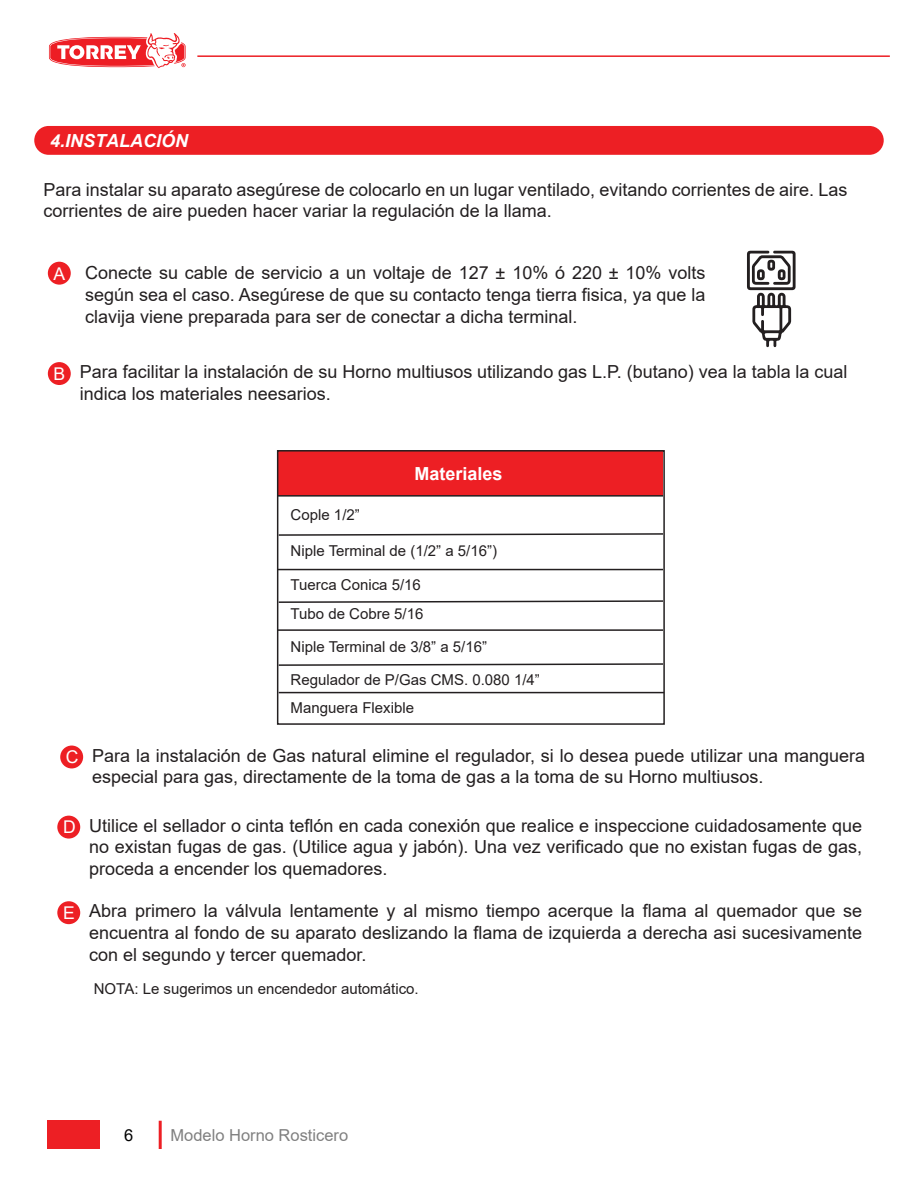
<style>
.page{position:relative;width:918px;height:1188px;background:#fff}
.page>*{position:absolute;margin:0;border:0;box-sizing:border-box;transform-origin:0 0}
.t1{font:18px/21.6px "Arial";color:#231f20}
.t2{font:italic 700 18px "Arial";color:#fff}
.t3{font:700 18px "Arial";color:#fff}
.t4{font:17.55px "Arial";color:#fff}
.t5{font:16.5px "Arial";color:#808080}
.t6{font:16.5px "Arial";color:#000}
.t7{font:15px/28.5px "Arial";color:#231f20}
</style>
<div class="page">
<div style="left:47px;top:1121px;width:53px;height:28px;background:#ed1f24"></div>
<hr style="left:159px;top:1121px;width:3px;height:28px;background:#ed1f24">
<svg style="left:49px;top:33px;width:137px;height:36px"></svg>
<hr style="left:197px;top:55px;width:693px;height:2px;background:#ed1f24">
<div style="left:34px;top:126px;width:850px;height:29px;background:#ed1f24;border-radius:14px"></div>
<div style="left:48px;top:262px;width:23px;height:23px;background:#ed1f24;border-radius:50%"></div>
<svg style="left:747px;top:251px;width:49px;height:96px"></svg>
<div style="left:48px;top:362px;width:23px;height:23px;background:#ed1f24;border-radius:50%"></div>
<div style="left:278px;top:451px;width:385px;height:45px;background:#ed1f24"></div>
<div style="left:277px;top:450px;width:388px;height:275px;border:2px solid #231f20"></div>
<hr style="left:278px;top:495px;width:385px;height:2px;background:#231f20">
<hr style="left:278px;top:569px;width:385px;height:1px;background:#231f20">
<hr style="left:278px;top:629px;width:385px;height:2px;background:#231f20">
<hr style="left:279px;top:692px;width:385px;height:1px;background:#231f20">
<svg style="left:277px;top:532px;width:388px;height:5px"></svg>
<svg style="left:277px;top:600px;width:388px;height:4px"></svg>
<svg style="left:277px;top:663px;width:388px;height:4px"></svg>
<div style="left:60px;top:746px;width:23px;height:22px;background:#ed1f24;border-radius:50%"></div>
<div style="left:57px;top:816px;width:23px;height:23px;background:#ed1f24;border-radius:50%"></div>
<div style="left:57px;top:901px;width:23px;height:23px;background:#ed1f24;border-radius:50%"></div>
<p class="t2" style="left:50px;top:129px;width:140px">4.INSTALACIÓN</p>
<p class="t1" style="left:44px;top:178px;width:805px">Para instalar su aparato asegúrese de colocarlo en un lugar ventilado, evitando corrientes de aire. Las corrientes de aire pueden hacer variar la regulación de la llama.</p>
<p class="t4" style="left:54px;top:261px;width:13px">A</p>
<p class="t1" style="left:85px;top:262px;width:622px;text-align:justify">Conecte su cable de servicio a un voltaje de 127 ± 10% ó 220 ± 10% volts según sea el caso. Asegúrese de que su contacto tenga tierra fisica, ya que la clavija viene preparada para ser de conectar a dicha terminal.</p>
<p class="t1" style="left:80px;top:361px;width:769px;text-indent:-26px"><sub>B</sub> Para facilitar la instalación de su Horno multiusos utilizando gas L.P. (butano) vea la tabla la cual indica los materiales neesarios.</p>
<p class="t3" style="left:414px;top:461px;width:90px">Materiales</p>
<p class="t7" style="left:291px;top:500px;width:71px">Cople 1/2”</p>
<p class="t7" style="left:291px;top:536px;width:208px">Niple Terminal de (1/2” a 5/16”)</p>
<p class="t7" style="left:291px;top:571px;width:134px">Tuerca Conica 5/16<br>Tubo de Cobre 5/16</p>
<p class="t7" style="left:291px;top:632px;width:198px">Niple Terminal de 3/8” a 5/16”</p>
<p class="t7" style="left:291px;top:665px;width:251px">Regulador de P/Gas CMS. 0.080 1/4”<br>Manguera Flexible</p>
<p class="t1" style="left:92px;top:744px;width:775px;text-indent:-26px"><sub>C</sub> Para la instalación de Gas natural elimine el regulador, si lo desea puede utilizar una manguera especial para gas, directamente de la toma de gas a la toma de su Horno multiusos.</p>
<p class="t1" style="left:89px;top:815px;width:775px;text-align:justify;text-indent:-26px"><sub>D</sub> Utilice el sellador o cinta teflón en cada conexión que realice e inspeccione cuidadosamente que no existan fugas de gas. (Utilice agua y jabón). Una vez verificado que no existan fugas de gas, proceda a encender los quemadores.</p>
<p class="t1" style="left:89px;top:900px;width:775px;text-align:justify;text-indent:-26px"><sub>E</sub> Abra primero la válvula lentamente y al mismo tiempo acerque la flama al quemador que se encuentra al fondo de su aparato deslizando la flama de izquierda a derecha asi sucesivamente con el segundo y tercer quemador.</p>
<p class="t7" style="left:94px;top:974px;width:326px">NOTA: Le sugerimos un encendedor automático.</p>
<p class="t6" style="left:124px;top:1124px;width:11px">6</p>
<p class="t5" style="left:170px;top:1124px;width:179px">Modelo Horno Rosticero</p>
</div>
